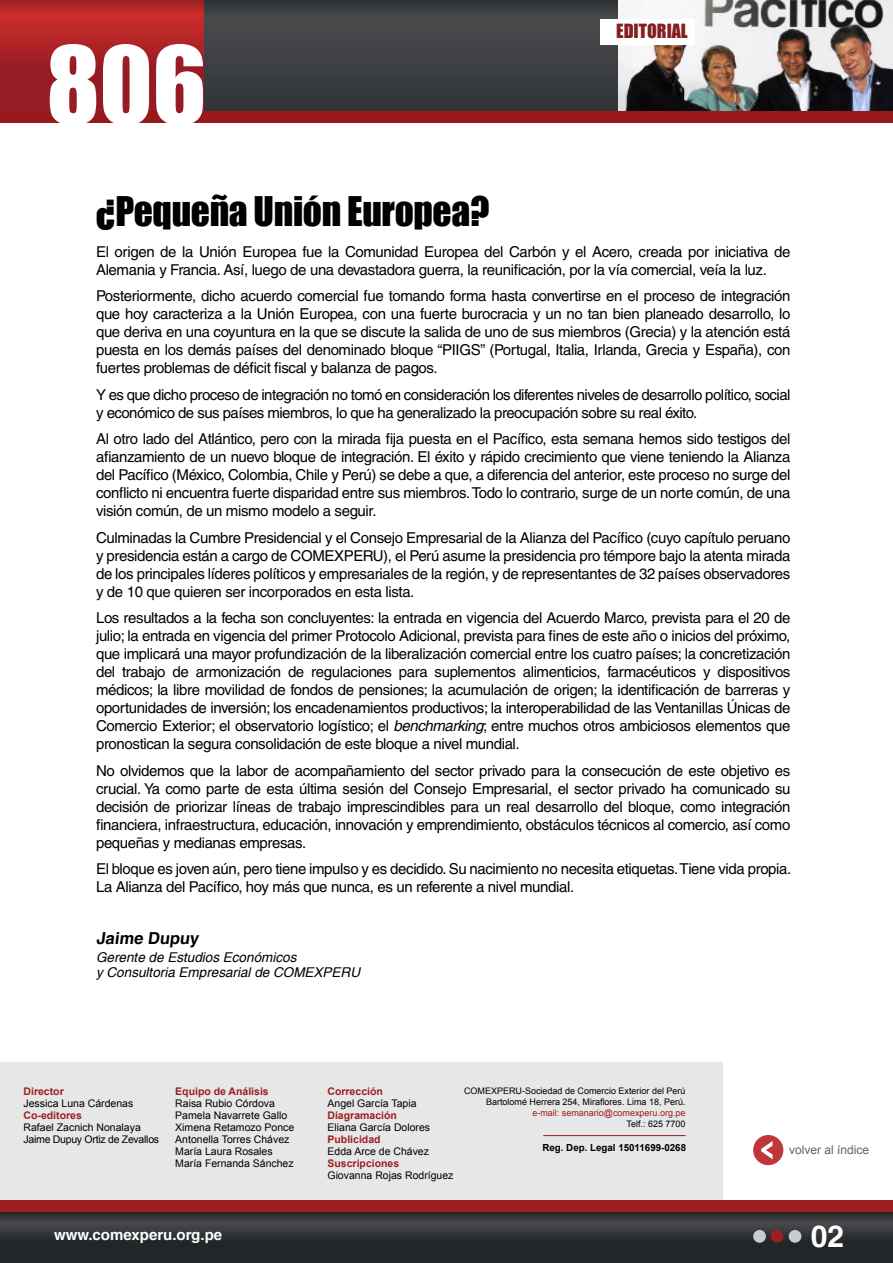
<style>
.page{position:relative;width:893px;height:1263px;background:#fff}
.page>*{position:absolute;margin:0;border:0;box-sizing:border-box;transform-origin:0 0}
.t1{font:99px "Impact";color:#fff}
.t2{font:37.5px "Impact";letter-spacing:-.01em;color:#000}
.t3{font:700 30px "Helvetica";color:#fff}
.t4{font:18px "Impact";color:#831f21}
.t5{font:700 16.5px "Helvetica";color:#000}
.t6{font:15px/18px "Helvetica";letter-spacing:-.025em;color:#000;text-align:justify}
.t7{font:700 15px "Helvetica";color:#fff}
.t8{font:italic 13.5px/15px "Helvetica";color:#000}
.t9{font:12px "Arial";color:#636465}
.t10{font:10.5px/12px "Arial";color:#000}
.t11{font:700 10.5px "Arial";color:#9b1f21}
.t12{font:10.5px/12px "Arial";letter-spacing:-.025em;color:#000}
.t13{font:700 9.75px "Arial";color:#000}
.t14{font:9px/10.8px "Arial";color:#000;text-align:right}
.t15{font:9px "Arial";color:#9b1f21}
.s1{font-style:italic}
</style>
<div class="page">
<div style="left:200px;top:0;width:693px;height:123px;background:#3d3f41"></div>
<img style="left:618px;top:0;width:275px;height:111px">
<svg style="left:0;top:1212px;width:893px;height:51px;background:#2d3033"></svg>
<div style="left:0;top:1200px;width:893px;height:12px;background:#9b1f21"></div>
<div style="left:753px;top:1230px;width:13px;height:13px;background:#c9cccc;border-radius:50%"></div>
<div style="left:771px;top:1230px;width:12px;height:13px;background:#9b1f21;border-radius:50%"></div>
<div style="left:789px;top:1230px;width:12px;height:13px;background:#c9cccc;border-radius:50%"></div>
<div style="left:0;top:1062px;width:723px;height:138px;background:#e7e7e8"></div>
<hr style="left:543px;top:1135px;width:143px;height:1px;background:#9b1f21">
<div style="left:753px;top:1135px;width:30px;height:30px;background:#bf363d;border-radius:50%"></div>
<svg style="left:761px;top:1141px;width:11px;height:18px"></svg>
<svg style="left:0;top:0;width:203px;height:111px;background:#a72026"></svg>
<div style="left:0;top:111px;width:893px;height:12px;background:#991a1c"></div>
<div style="left:600px;top:19px;width:95px;height:25px;background:#fff"></div>
<h1 class="t1" style="left:47px;top:8px;width:161px">806</h1>
<h2 class="t2" style="left:96px;top:182px;width:395px">¿Pequeña Unión Europea?</h2>
<p class="t4" style="left:616px;top:17px;width:73px">editorial</p>
<p class="t6" style="left:96px;top:242px;width:696px">El origen de la Unión Europea fue la Comunidad Europea del Carbón y el Acero, creada por iniciativa de<br>Alemania y Francia. Así, luego de una devastadora guerra, la reunificación, por la vía comercial, veía la luz.</p>
<p class="t6" style="left:96px;top:287px;width:696px">Posteriormente, dicho acuerdo comercial fue tomando forma hasta convertirse en el proceso de integración que hoy caracteriza a la Unión Europea, con una fuerte burocracia y un no tan bien planeado desarrollo, lo que deriva en una coyuntura en la que se discute la salida de uno de sus miembros (Grecia) y la atención está puesta en los demás países del denominado bloque “PIIGS” (Portugal, Italia, Irlanda, Grecia y España), con fuertes problemas de déficit fiscal y balanza de pagos.</p>
<p class="t6" style="left:96px;top:385px;width:696px">Y es que dicho proceso de integración no tomó en consideración los diferentes niveles de desarrollo político, social y económico de sus países miembros, lo que ha generalizado la preocupación sobre su real éxito.</p>
<p class="t6" style="left:96px;top:430px;width:696px">Al otro lado del Atlántico, pero con la mirada fija puesta en el Pacífico, esta semana hemos sido testigos del afianzamiento de un nuevo bloque de integración. El éxito y rápido crecimiento que viene teniendo la Alianza del Pacífico (México, Colombia, Chile y Perú) se debe a que, a diferencia del anterior, este proceso no surge del conflicto ni encuentra fuerte disparidad entre sus miembros. Todo lo contrario, surge de un norte común, de una visión común, de un mismo modelo a seguir.</p>
<p class="t6" style="left:96px;top:528px;width:696px">Culminadas la Cumbre Presidencial y el Consejo Empresarial de la Alianza del Pacífico (cuyo capítulo peruano y presidencia están a cargo de COMEXPERU), el Perú asume la presidencia pro témpore bajo la atenta mirada de los principales líderes políticos y empresariales de la región, y de representantes de 32 países observadores y de 10 que quieren ser incorporados en esta lista.</p>
<p class="t6" style="left:96px;top:609px;width:696px">Los resultados a la fecha son concluyentes: la entrada en vigencia del Acuerdo Marco, prevista para el 20 de julio; la entrada en vigencia del primer Protocolo Adicional, prevista para fines de este año o inicios del próximo, que implicará una mayor profundización de la liberalización comercial entre los cuatro países; la concretización del trabajo de armonización de regulaciones para suplementos alimenticios, farmacéuticos y dispositivos médicos; la libre movilidad de fondos de pensiones; la acumulación de origen; la identificación de barreras y oportunidades de inversión; los encadenamientos productivos; la interoperabilidad de las Ventanillas Únicas de Comercio Exterior; el observatorio logístico; el <span class="s1">benchmarking</span>; entre muchos otros ambiciosos elementos que pronostican la segura consolidación de este bloque a nivel mundial.</p>
<p class="t6" style="left:96px;top:761px;width:696px">No olvidemos que la labor de acompañamiento del sector privado para la consecución de este objetivo es crucial. Ya como parte de esta última sesión del Consejo Empresarial, el sector privado ha comunicado su decisión de priorizar líneas de trabajo imprescindibles para un real desarrollo del bloque, como integración financiera, infraestructura, educación, innovación y emprendimiento, obstáculos técnicos al comercio, así como pequeñas y medianas empresas.</p>
<p class="t6" style="left:96px;top:860px;width:697px">El bloque es joven aún, pero tiene impulso y es decidido. Su nacimiento no necesita etiquetas. Tiene vida propia.<br>La Alianza del Pacífico, hoy más que nunca, es un referente a nivel mundial.</p>
<p class="t5" style="left:96px;top:928px;width:107px">Jaime Dupuy</p>
<p class="t8" style="left:96px;top:950px;width:266px">Gerente de Estudios Económicos<br>y Consultoria Empresarial de COMEXPERU</p>
<p class="t11" style="left:24px;top:1084px;width:42px">Director</p>
<p class="t10" style="left:24px;top:1097px;width:111px">Jessica Luna Cárdenas</p>
<p class="t11" style="left:24px;top:1108px;width:60px">Co-editores</p>
<p class="t12" style="left:24px;top:1121px;width:137px">Rafael Zacnich Nonalaya<br>Jaime Dupuy Ortiz de Zevallos</p>
<p class="t11" style="left:175px;top:1084px;width:95px">Equipo de Análisis</p>
<p class="t10" style="left:175px;top:1097px;width:121px">Raisa Rubio Córdova<br>Pamela Navarrete Gallo<br>Ximena Retamozo Ponce<br>Antonella Torres Chávez<br>María Laura Rosales<br>María Fernanda Sánchez</p>
<p class="t7" style="left:54px;top:1226px;width:170px">www.comexperu.org.pe</p>
<p class="t11" style="left:327px;top:1084px;width:57px">Corrección</p>
<p class="t10" style="left:327px;top:1097px;width:91px">Angel García Tapia</p>
<p class="t11" style="left:327px;top:1108px;width:71px">Diagramación</p>
<p class="t10" style="left:327px;top:1121px;width:104px">Eliana García Dolores</p>
<p class="t11" style="left:327px;top:1132px;width:55px">Publicidad</p>
<p class="t10" style="left:327px;top:1145px;width:103px">Edda Arce de Chávez</p>
<p class="t11" style="left:327px;top:1156px;width:73px">Suscripciones</p>
<p class="t10" style="left:327px;top:1169px;width:128px">Giovanna Rojas Rodríguez</p>
<p class="t14" style="left:464px;top:1085px;width:223px">COMEXPERU-Sociedad de Comercio Exterior del Perú<br>Bartolomé Herrera 254, Miraflores. Lima 18, Perú.</p>
<p class="t15" style="left:532px;top:1106px;width:155px">e-mail: semanario@comexperu.org.pe</p>
<p class="t14" style="left:627px;top:1118px;width:61px">Telf.: 625 7700</p>
<p class="t13" style="left:542px;top:1140px;width:145px">Reg. Dep. Legal 15011699-0268</p>
<p class="t9" style="left:789px;top:1142px;width:82px">volver al índice</p>
<h3 class="t3" style="left:811px;top:1218px;width:35px">02</h3>
</div>
